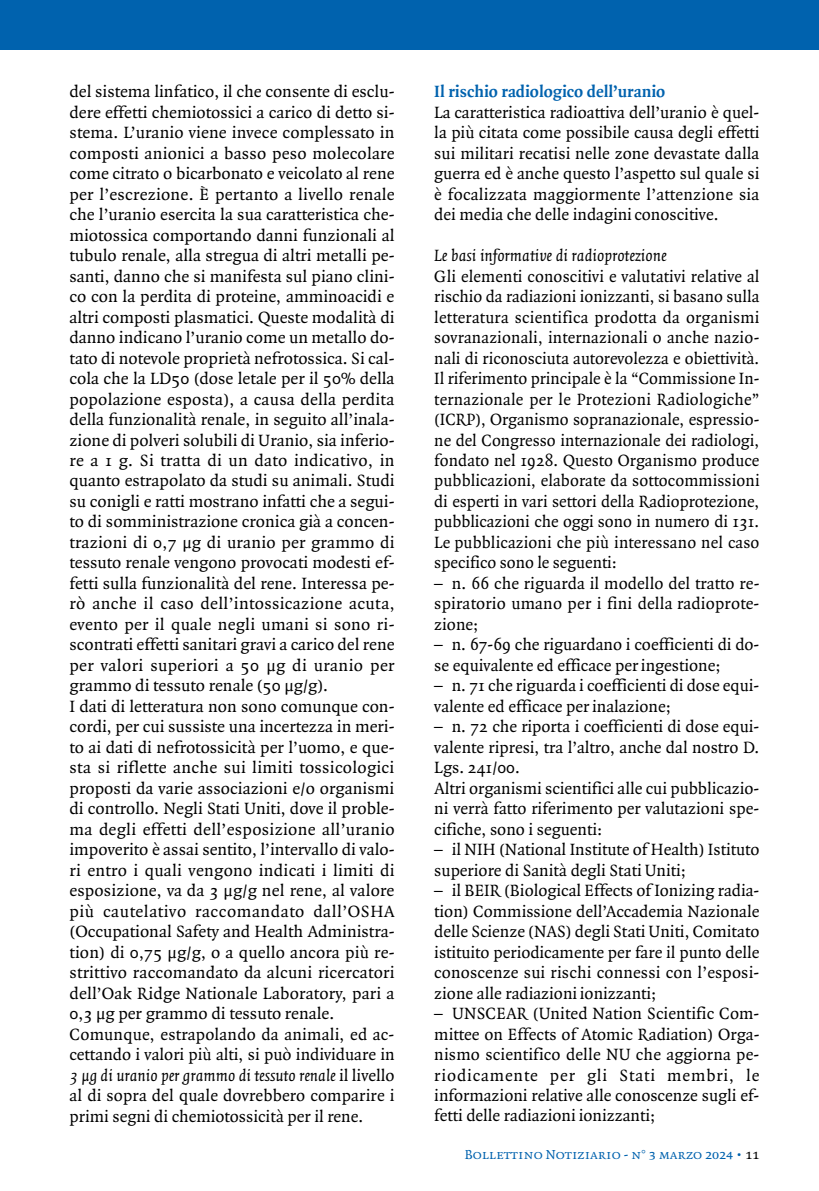
<style>
.page{position:relative;width:819px;height:1191px;background:#fff}
.page>*{position:absolute;margin:0;border:0;box-sizing:border-box;transform-origin:0 0}
.t1{font:17.5px/20.5px "Quadraat";color:#000}
.t2{font:italic 17.5px "Quadraat";color:#000}
.t3{font:700 17.5px "Quadraat";color:#0062ae}
.t4{font:14px "Quadraat Small Caps";color:#0062ae}
.s1{font-style:italic}
.s2{color:#000}
</style>
<div class="page">
<div style="left:0;top:0;width:819px;height:50px;background:#0062ae"></div>
<p class="t1" style="left:69px;top:82px;width:327px">del sistema linfatico, il che consente di esclu&shy;dere effetti chemiotossici a carico di detto si&shy;stema. L’uranio viene invece complessato in composti anionici a basso peso molecolare come citrato o bicarbonato e veicolato al rene per l’escrezione. È pertanto a livello renale che l’uranio esercita la sua caratteristica che&shy;miotossica comportando danni funzionali al tubulo renale, alla stregua di altri metalli pe&shy;santi, danno che si manifesta sul piano clini&shy;co con la perdita di proteine, amminoacidi e altri composti plasmatici. Queste modalità di danno indicano l’uranio come un metallo do&shy;tato di notevole proprietà nefrotossica. Si cal&shy;cola che la LD50 (dose letale per il 50% della popolazione esposta), a causa della perdita della funzionalità renale, in seguito all’inala&shy;zione di polveri solubili di Uranio, sia inferio&shy;re a 1 g. Si tratta di un dato indicativo, in quanto estrapolato da studi su animali. Studi su conigli e ratti mostrano infatti che a segui&shy;to di somministrazione cronica già a concen&shy;trazioni di 0,7 µg di uranio per grammo di tessuto renale vengono provocati modesti ef&shy;fetti sulla funzionalità del rene. Interessa pe&shy;rò anche il caso dell’intossicazione acuta, evento per il quale negli umani si sono ri&shy;scontrati effetti sanitari gravi a carico del rene per valori superiori a 50 µg di uranio per grammo di tessuto renale (50 µg/g).<br>I dati di letteratura non sono comunque con&shy;cordi, per cui sussiste una incertezza in meri&shy;to ai dati di nefrotossicità per l’uomo, e que&shy;sta si riflette anche sui limiti tossicologici proposti da varie associazioni e/o organismi di controllo. Negli Stati Uniti, dove il proble&shy;ma degli effetti dell’esposizione all’uranio impoverito è assai sentito, l’intervallo di valo&shy;ri entro i quali vengono indicati i limiti di esposizione, va da 3 µg/g nel rene, al valore più cautelativo raccomandato dall’OSHA (Occupational Safety and Health Administra&shy;tion) di 0,75 µg/g, o a quello ancora più re&shy;strittivo raccomandato da alcuni ricercatori dell’Oak Ridge Nationale Laboratory, pari a 0,3 µg per grammo di tessuto renale.<br>Comunque, estrapolando da animali, ed ac&shy;cettando i valori più alti, si può individuare in <span class="s1">3 µg di uranio per grammo di tessuto renale</span> il livello al di sopra del quale dovrebbero comparire i primi segni di chemiotossicità per il rene.</p>
<p class="t3" style="left:434px;top:83px;width:232px">Il rischio radiologico dell’uranio</p>
<p class="t1" style="left:434px;top:102px;width:326px;text-align:justify">La caratteristica radioattiva dell’uranio è quel&shy;la più citata come possibile causa degli effetti sui militari recatisi nelle zone devastate dalla guerra ed è anche questo l’aspetto sul quale si è focalizzata maggiormente l’attenzione sia dei media che delle indagini conoscitive.</p>
<p class="t2" style="left:434px;top:246px;width:234px">Le basi informative di radioprotezione</p>
<p class="t1" style="left:434px;top:266px;width:327px;text-align:justify">Gli elementi conoscitivi e valutativi relative al rischio da radiazioni ionizzanti, si basano sulla letteratura scientifica prodotta da organismi sovranazionali, internazionali o anche nazio&shy;nali di riconosciuta autorevolezza e obiettività.<br>Il riferimento principale è la “Commissione In&shy;ternazionale per le Protezioni Radiologiche” (ICRP), Organismo sopranazionale, espressio&shy;ne del Congresso internazionale dei radiologi, fondato nel 1928. Questo Organismo produce pubblicazioni, elaborate da sottocommissioni di esperti in vari settori della Radioprotezione, pubblicazioni che oggi sono in numero di 131.<br>Le pubblicazioni che più interessano nel caso specifico sono le seguenti:</p>
<p class="t1" style="left:434px;top:573px;width:326px;text-align:justify">– n. 66 che riguarda il modello del tratto re&shy;spiratorio umano per i fini della radioprote&shy;zione;</p>
<p class="t1" style="left:434px;top:635px;width:326px">– n. 67-69 che riguardano i coefficienti di do&shy;se equivalente ed efficace per ingestione;</p>
<p class="t1" style="left:434px;top:676px;width:326px">– n. 71 che riguarda i coefficienti di dose equi&shy;valente ed efficace per inalazione;</p>
<p class="t1" style="left:434px;top:717px;width:326px">– n. 72 che riporta i coefficienti di dose equi&shy;valente ripresi, tra l’altro, anche dal nostro D.<br>Lgs. 241/00.<br>Altri organismi scientifici alle cui pubblicazio&shy;ni verrà fatto riferimento per valutazioni spe&shy;cifiche, sono i seguenti:</p>
<p class="t1" style="left:434px;top:840px;width:326px">– il NIH (National Institute of Health) Istituto superiore di Sanità degli Stati Uniti;</p>
<p class="t1" style="left:434px;top:881px;width:326px;text-align:justify">– il BEIR (Biological Effects of Ionizing radia&shy;tion) Commissione dell’Accademia Nazionale delle Scienze (NAS) degli Stati Uniti, Comitato istituito periodicamente per fare il punto delle conoscenze sui rischi connessi con l’esposi&shy;zione alle radiazioni ionizzanti;</p>
<p class="t1" style="left:434px;top:1003px;width:326px;text-align:justify">– UNSCEAR (United Nation Scientific Com&shy;mittee on Effects of Atomic Radiation) Orga&shy;nismo scientifico delle NU che aggiorna pe&shy;riodicamente per gli Stati membri, le informazioni relative alle conoscenze sugli ef&shy;fetti delle radiazioni ionizzanti;</p>
<p class="t4" style="left:464px;top:1147px;width:296px">Bollettino Notiziario - n° 3 marzo 2024 • <span class="s2">11</span></p>
</div>
